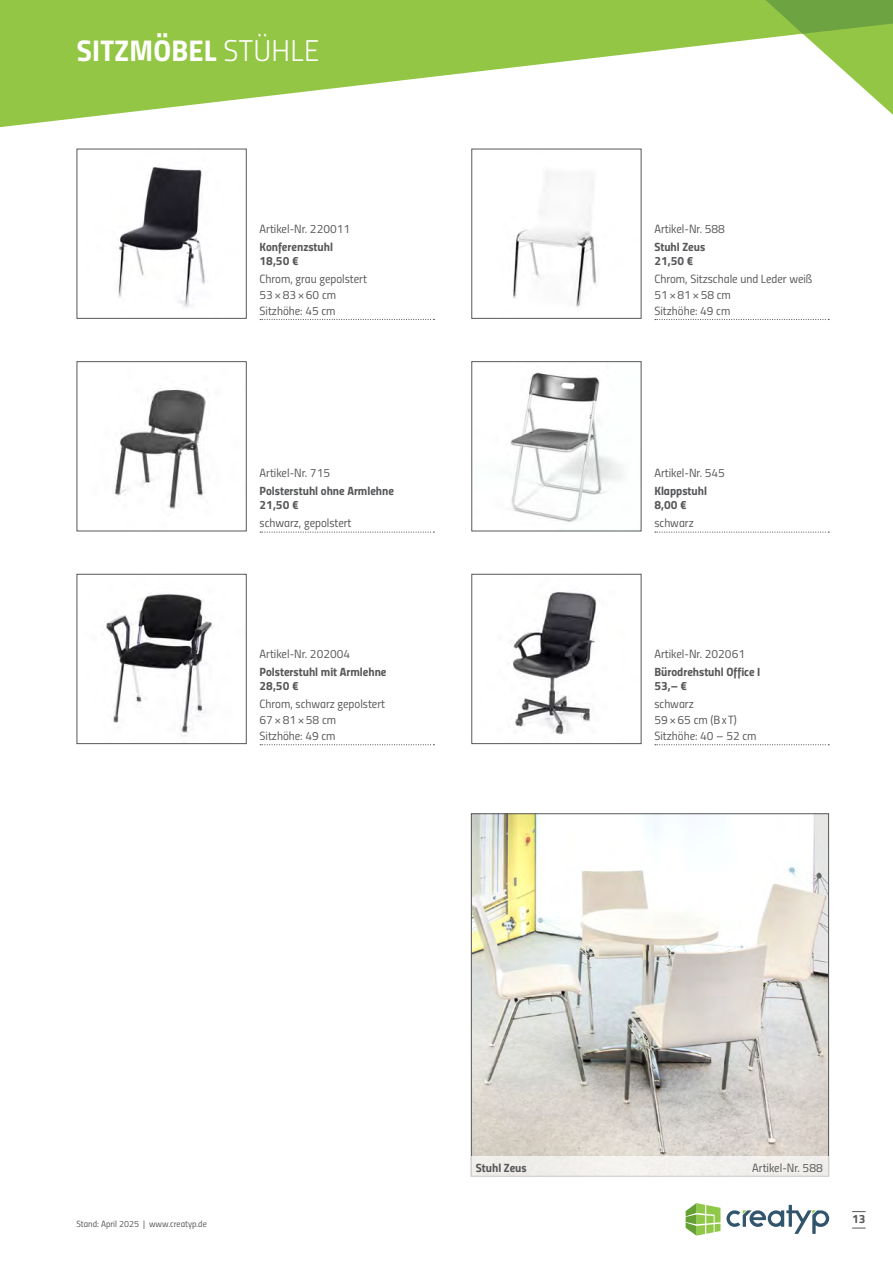
<style>
.page{position:relative;width:893px;height:1263px;background:#fff}
.page>*{position:absolute;margin:0;border:0;box-sizing:border-box;transform-origin:0 0}
.t1{font:30px "Titillium Bold Upright";letter-spacing:.01em;color:#fff}
.t2{font:12px/15.9px "Titillium Regular Upright";color:#57585a}
.t3{font:12px/13.8px "Titillium Bold Upright";color:#57585a}
.t4{font:9px "Titillium Regular Upright";color:#57585a}
.s1{font-family:"Titillium Light Upright"}
</style>
<div class="page">
<svg style="left:0;top:0;width:751px;height:128px;fill:#93c644"></svg>
<svg style="left:751px;top:0;width:142px;height:115px"></svg>
<svg style="left:686px;top:1203px;width:34px;height:32px"></svg>
<svg style="left:726px;top:1205px;width:103px;height:29px"></svg>
<svg style="left:852px;top:1211px;width:14px;height:1px"></svg>
<svg style="left:852px;top:1228px;width:14px;height:1px"></svg>
<img style="left:513px;top:172px;width:84px;height:135px">
<svg style="left:655px;top:319px;width:174px;height:1px"></svg>
<img style="left:510px;top:372px;width:114px;height:151px">
<svg style="left:655px;top:531px;width:174px;height:2px"></svg>
<img style="left:508px;top:592px;width:89px;height:143px">
<div style="left:472px;top:574px;width:169px;height:170px;border:1px solid #57585a"></div>
<svg style="left:655px;top:744px;width:174px;height:1px"></svg>
<img style="left:118px;top:167px;width:87px;height:141px">
<svg style="left:260px;top:319px;width:174px;height:1px"></svg>
<img style="left:114px;top:388px;width:92px;height:121px">
<svg style="left:260px;top:531px;width:174px;height:2px"></svg>
<img style="left:106px;top:594px;width:106px;height:142px">
<div style="left:77px;top:574px;width:169px;height:170px;border:1px solid #57585a"></div>
<svg style="left:260px;top:744px;width:174px;height:1px"></svg>
<img style="left:473px;top:815px;width:354px;height:342px">
<div style="left:471px;top:1157px;width:358px;height:21px;background:linear-gradient(to right,#f0eeeb,#f1efec)"></div>
<h1 class="t1" style="left:77px;top:27px;width:244px">SITZMÖBEL <span class="s1">STÜHLE</span></h1>
<p class="t2" style="left:260px;top:220px;width:92px">Artikel-Nr. 220011</p>
<p class="t3" style="left:260px;top:239px;width:75px">Konferenzstuhl<br>18,50 €</p>
<p class="t2" style="left:260px;top:270px;width:109px">Chrom, grau gepolstert<br>53×83×60 cm<br>Sitzhöhe: 45 cm</p>
<p class="t2" style="left:260px;top:465px;width:72px">Artikel-Nr. 715</p>
<p class="t3" style="left:260px;top:484px;width:136px">Polsterstuhl ohne Armlehne<br>21,50 €</p>
<p class="t2" style="left:260px;top:514px;width:93px">schwarz, gepolstert</p>
<p class="t2" style="left:260px;top:645px;width:92px">Artikel-Nr. 202004</p>
<p class="t3" style="left:260px;top:664px;width:128px">Polsterstuhl mit Armlehne<br>28,50 €</p>
<p class="t2" style="left:260px;top:695px;width:127px">Chrom, schwarz gepolstert<br>67×81×58 cm<br>Sitzhöhe: 49 cm</p>
<p class="t2" style="left:654px;top:220px;width:72px">Artikel-Nr. 588</p>
<p class="t3" style="left:654px;top:239px;width:52px">Stuhl Zeus<br>21,50 €</p>
<p class="t2" style="left:654px;top:270px;width:159px">Chrom, Sitzschale und Leder weiß<br>51×81×58 cm<br>Sitzhöhe: 49 cm</p>
<p class="t2" style="left:654px;top:465px;width:72px">Artikel-Nr. 545</p>
<p class="t3" style="left:654px;top:484px;width:54px">Klappstuhl<br>8,00 €</p>
<p class="t2" style="left:654px;top:514px;width:41px">schwarz</p>
<p class="t2" style="left:654px;top:645px;width:92px">Artikel-Nr. 202061</p>
<p class="t3" style="left:654px;top:664px;width:107px">Bürodrehstuhl Office I<br>53,– €</p>
<p class="t2" style="left:654px;top:695px;width:104px">schwarz<br>59×65 cm (Bx T)<br>Sitzhöhe: 40 – 52 cm</p>
<p class="t4" style="left:77px;top:1217px;width:132px">Stand: April 2025 | www.creatyp.de</p>
<p class="t3" style="left:476px;top:1160px;width:52px">Stuhl Zeus</p>
<p class="t2" style="left:752px;top:1159px;width:72px">Artikel-Nr. 588</p>
<p class="t3" style="left:852px;top:1211px;width:15px">13</p>
</div>
